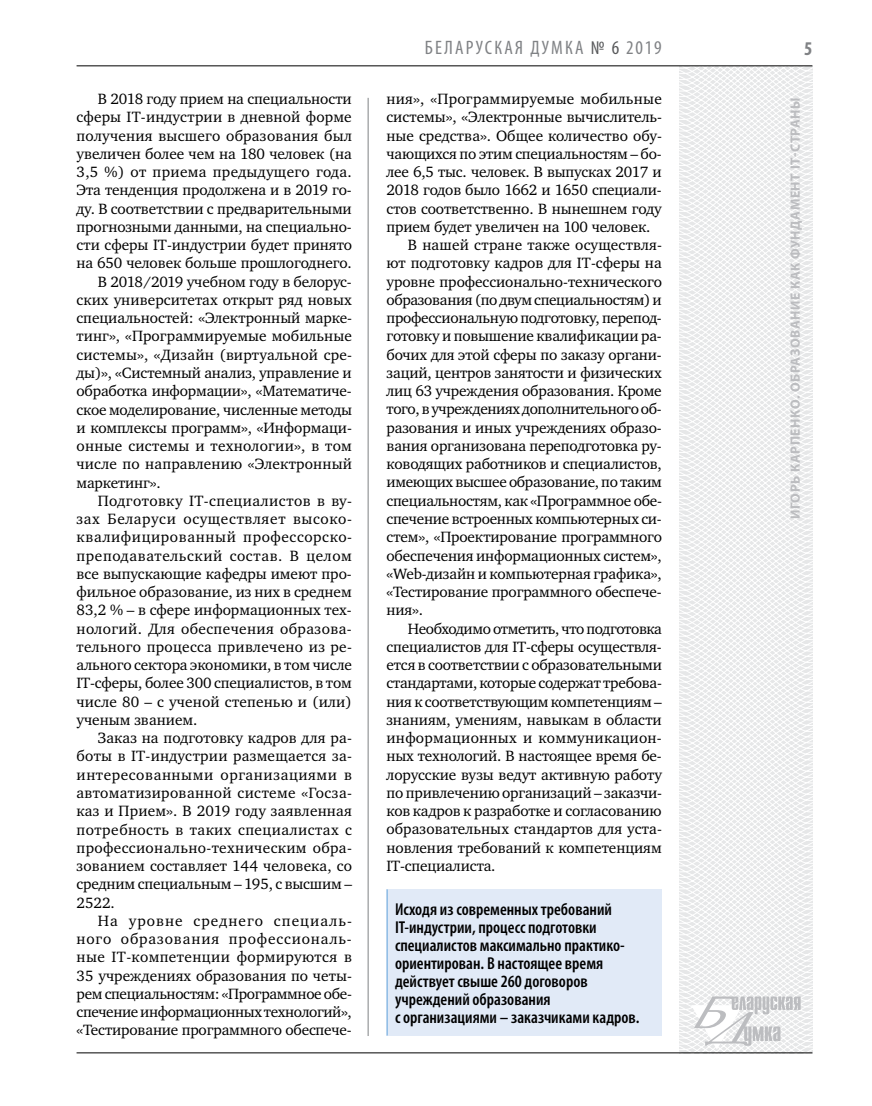
<style>
.page{position:relative;width:872px;height:1106px;background:#fff}
.page>*{position:absolute;margin:0;border:0;box-sizing:border-box;transform-origin:0 0}
.t1{font:condensed 19.5px "Myriad Pro";letter-spacing:.11em;color:#808285}
.t2{font:700 condensed 19.5px "Myriad Pro";color:#808285}
.t3{font:600 condensed 17.25px/18px "Myriad Pro";color:#000}
.t4{font:15.3px "Charter C";letter-spacing:-.005em;color:#000}
.t5{font:15.3px "Charter C";letter-spacing:-.025em;color:#000}
.t6{font:15.3px "Charter C";letter-spacing:.025em;color:#000}
.t7{font:15.3px "Charter C";letter-spacing:.015em;color:#000}
.t8{font:15.3px "Charter C";letter-spacing:.02em;color:#000}
.t9{font:15.3px "Charter C";letter-spacing:.04em;color:#000}
.t10{font:15.3px "Charter C";letter-spacing:.035em;color:#000}
.t11{font:15.3px "Charter C";letter-spacing:.055em;color:#000}
.t12{font:15.3px "Charter C";letter-spacing:.07em;color:#000}
.t13{font:700 13.5px "Myriad Pro";letter-spacing:.04em;color:#bcbdc0}
.s1{color:#58595b}
</style>
<div class="page">
<hr style="left:368px;top:98px;width:1px;height:938px;background:#808285">
<svg style="left:621px;top:65px;width:192px;height:989px"></svg>
<svg style="left:691px;top:996px;width:109px;height:53px"></svg>
<hr style="left:77px;top:65px;width:735px;height:1px;background:#000">
<hr style="left:77px;top:1052px;width:735px;height:1px;background:#000">
<div style="left:386px;top:889px;width:276px;height:146px;background:#e1eaf7"></div>
<hr style="left:386px;top:889px;width:2px;height:146px;background:#93bfe6">
<p class="t4" style="left:98px;top:90px;width:255px">В 2018 году прием на специальности</p>
<p class="t4" style="left:77px;top:109px;width:277px">сферы ІТ-индустрии в дневной форме</p>
<p class="t7" style="left:77px;top:127px;width:277px">получения высшего образования был</p>
<p class="t4" style="left:77px;top:145px;width:277px">увеличен более чем на 180 человек (на</p>
<p class="t8" style="left:77px;top:163px;width:277px">3,5 %) от приема предыдущего года.</p>
<p class="t4" style="left:77px;top:182px;width:277px">Эта тенденция продолжена и в 2019 го-</p>
<p class="t4" style="left:77px;top:200px;width:277px">ду. В соответствии с предварительными</p>
<p class="t4" style="left:77px;top:218px;width:277px">прогнозными данными, на специально-</p>
<p class="t4" style="left:77px;top:236px;width:277px">сти сферы ІТ-индустрии будет принято</p>
<p class="t4" style="left:77px;top:255px;width:277px">на 650 человек больше прошлогоднего.</p>
<p class="t4" style="left:98px;top:273px;width:255px">В 2018/2019 учебном году в белорус-</p>
<p class="t4" style="left:77px;top:291px;width:277px">ских университетах открыт ряд новых</p>
<p class="t4" style="left:77px;top:309px;width:277px">специальностей: «Электронный марке-</p>
<p class="t4" style="left:77px;top:328px;width:277px">тинг», «Программируемые мобильные</p>
<p class="t4" style="left:77px;top:346px;width:277px">системы», «Дизайн (виртуальной сре-</p>
<p class="t4" style="left:77px;top:364px;width:277px">ды)», «Системный анализ, управление и</p>
<p class="t4" style="left:77px;top:382px;width:277px">обработка информации», «Математиче-</p>
<p class="t4" style="left:77px;top:401px;width:277px">ское моделирование, численные методы</p>
<p class="t4" style="left:77px;top:419px;width:277px">и комплексы программ», «Информаци-</p>
<p class="t7" style="left:77px;top:437px;width:277px">онные системы и технологии», в том</p>
<p class="t4" style="left:77px;top:455px;width:277px">числе по направлению «Электронный</p>
<p class="t4" style="left:77px;top:474px;width:86px">маркетинг».</p>
<p class="t6" style="left:98px;top:492px;width:256px">Подготовку IТ-специалистов в ву-</p>
<p class="t9" style="left:77px;top:510px;width:277px">зах Беларуси осуществляет высоко-</p>
<p class="t9" style="left:77px;top:528px;width:277px">квалифицированный профессорско-</p>
<p class="t10" style="left:77px;top:547px;width:277px">преподавательский состав. В целом</p>
<p class="t4" style="left:77px;top:565px;width:277px">все выпускающие кафедры имеют про-</p>
<p class="t4" style="left:77px;top:583px;width:277px">фильное образование, из них в среднем</p>
<p class="t4" style="left:77px;top:601px;width:277px">83,2 % – в сфере информационных тех-</p>
<p class="t6" style="left:77px;top:620px;width:277px">нологий. Для обеспечения образова-</p>
<p class="t8" style="left:77px;top:638px;width:277px">тельного процесса привлечено из ре-</p>
<p class="t4" style="left:77px;top:656px;width:277px">ального сектора экономики, в том числе</p>
<p class="t4" style="left:77px;top:675px;width:277px">IТ-сферы, более 300 специалистов, в том</p>
<p class="t4" style="left:77px;top:693px;width:277px">числе 80 – с ученой степенью и (или)</p>
<p class="t4" style="left:77px;top:711px;width:122px">ученым званием.</p>
<p class="t4" style="left:98px;top:729px;width:256px">Заказ на подготовку кадров для ра-</p>
<p class="t7" style="left:77px;top:748px;width:277px">боты в IT-индустрии размещается за-</p>
<p class="t10" style="left:77px;top:766px;width:277px">интересованными организациями в</p>
<p class="t8" style="left:77px;top:784px;width:277px">автоматизированной системе «Госза-</p>
<p class="t4" style="left:77px;top:802px;width:277px">каз и Прием». В 2019 году заявленная</p>
<p class="t6" style="left:77px;top:821px;width:277px">потребность в таких специалистах с</p>
<p class="t6" style="left:77px;top:839px;width:277px">профессионально-техническим обра-</p>
<p class="t4" style="left:77px;top:857px;width:277px">зованием составляет 144 человека, со</p>
<p class="t4" style="left:77px;top:875px;width:277px">средним специальным – 195, с высшим –</p>
<p class="t4" style="left:77px;top:894px;width:40px">2522.</p>
<p class="t12" style="left:98px;top:912px;width:256px">На уровне среднего специаль-</p>
<p class="t11" style="left:77px;top:930px;width:277px">ного образования профессиональ-</p>
<p class="t6" style="left:77px;top:948px;width:277px">ные IТ-компетенции формируются в</p>
<p class="t4" style="left:77px;top:967px;width:277px">35 учреждениях образования по четы-</p>
<p class="t5" style="left:77px;top:985px;width:277px">рем специальностям: «Программное обе-</p>
<p class="t5" style="left:77px;top:1003px;width:277px">спечение информационных технологий»,</p>
<p class="t4" style="left:77px;top:1021px;width:277px">«Тестирование программного обеспече-</p>
<p class="t1" style="left:425px;top:36px;width:238px">БЕЛАРУСКАЯ ДУМКА <span class="s1">№ 6</span> 2019</p>
<p class="t2" style="left:804px;top:37px;width:10px">5</p>
<p class="t7" style="left:386px;top:90px;width:277px">ния», «Программируемые мобильные</p>
<p class="t4" style="left:386px;top:109px;width:277px">системы», «Электронные вычислитель-</p>
<p class="t4" style="left:386px;top:127px;width:277px">ные средства». Общее количество обу-</p>
<p class="t4" style="left:386px;top:145px;width:277px">чающихся по этим специальностям – бо-</p>
<p class="t4" style="left:386px;top:163px;width:277px">лее 6,5 тыс. человек. В выпусках 2017 и</p>
<p class="t4" style="left:386px;top:182px;width:277px">2018 годов было 1662 и 1650 специали-</p>
<p class="t4" style="left:386px;top:200px;width:277px">стов соответственно. В нынешнем году</p>
<p class="t4" style="left:386px;top:218px;width:265px">прием будет увеличен на 100 человек.</p>
<p class="t4" style="left:408px;top:236px;width:256px">В нашей стране также осуществля-</p>
<p class="t4" style="left:386px;top:255px;width:277px">ют подготовку кадров для IT-сферы на</p>
<p class="t4" style="left:386px;top:273px;width:277px">уровне профессионально-технического</p>
<p class="t5" style="left:386px;top:291px;width:277px">образования (по двум специальностям) и</p>
<p class="t4" style="left:386px;top:309px;width:277px">профессиональную подготовку, перепод-</p>
<p class="t4" style="left:386px;top:328px;width:277px">готовку и повышение квалификации ра-</p>
<p class="t4" style="left:386px;top:346px;width:277px">бочих для этой сферы по заказу органи-</p>
<p class="t4" style="left:386px;top:364px;width:277px">заций, центров занятости и физических</p>
<p class="t4" style="left:386px;top:382px;width:277px">лиц 63 учреждения образования. Кроме</p>
<p class="t5" style="left:386px;top:401px;width:277px">того, в учреждениях дополнительного об-</p>
<p class="t4" style="left:386px;top:419px;width:277px">разования и иных учреждениях образо-</p>
<p class="t4" style="left:386px;top:437px;width:277px">вания организована переподготовка ру-</p>
<p class="t4" style="left:386px;top:455px;width:277px">ководящих работников и специалистов,</p>
<p class="t4" style="left:386px;top:474px;width:277px">имеющих высшее образование, по таким</p>
<p class="t4" style="left:386px;top:492px;width:277px">специальностям, как «Программное обе-</p>
<p class="t4" style="left:386px;top:510px;width:277px">спечение встроенных компьютерных си-</p>
<p class="t4" style="left:386px;top:528px;width:277px">стем», «Проектирование программного</p>
<p class="t4" style="left:386px;top:547px;width:277px">обеспечения информационных систем»,</p>
<p class="t4" style="left:386px;top:565px;width:277px">«Web-дизайн и компьютерная графика»,</p>
<p class="t4" style="left:386px;top:583px;width:277px">«Тестирование программного обеспече-</p>
<p class="t4" style="left:386px;top:601px;width:38px">ния».</p>
<p class="t5" style="left:408px;top:620px;width:256px">Необходимо отметить, что подготовка</p>
<p class="t4" style="left:386px;top:638px;width:277px">специалистов для ІТ-сферы осуществля-</p>
<p class="t4" style="left:386px;top:656px;width:277px">ется в соответствии с образовательными</p>
<p class="t4" style="left:386px;top:674px;width:277px">стандартами, которые содержат требова-</p>
<p class="t4" style="left:386px;top:693px;width:277px">ния к соответствующим компетенциям –</p>
<p class="t4" style="left:386px;top:711px;width:277px">знаниям, умениям, навыкам в области</p>
<p class="t7" style="left:386px;top:729px;width:277px">информационных и коммуникацион-</p>
<p class="t4" style="left:386px;top:747px;width:275px">ных технологий. В настоящее время бе-</p>
<p class="t4" style="left:386px;top:766px;width:277px">лорусские вузы ведут активную работу</p>
<p class="t4" style="left:386px;top:784px;width:277px">по привлечению организаций – заказчи-</p>
<p class="t4" style="left:386px;top:802px;width:277px">ков кадров к разработке и согласованию</p>
<p class="t4" style="left:386px;top:820px;width:277px">образовательных стандартов для уста-</p>
<p class="t4" style="left:386px;top:839px;width:277px">новления требований к компетенциям</p>
<p class="t4" style="left:386px;top:857px;width:111px">ІТ-специалиста.</p>
<p class="t3" style="left:395px;top:899px;width:246px">Исходя из современных требований ІТ-индустрии, процесс подготовки специалистов максимально практико&shy;ориентирован. В настоящее время действует свыше 260 договоров учреждений образования<br>с организациями – заказчиками кадров.</p>
<p class="t13" style="left:786px;top:519px;width:423px;rotate:-90deg">Игорь КАРПЕНКО. Образование как фундамент IT-страны</p>
</div>
